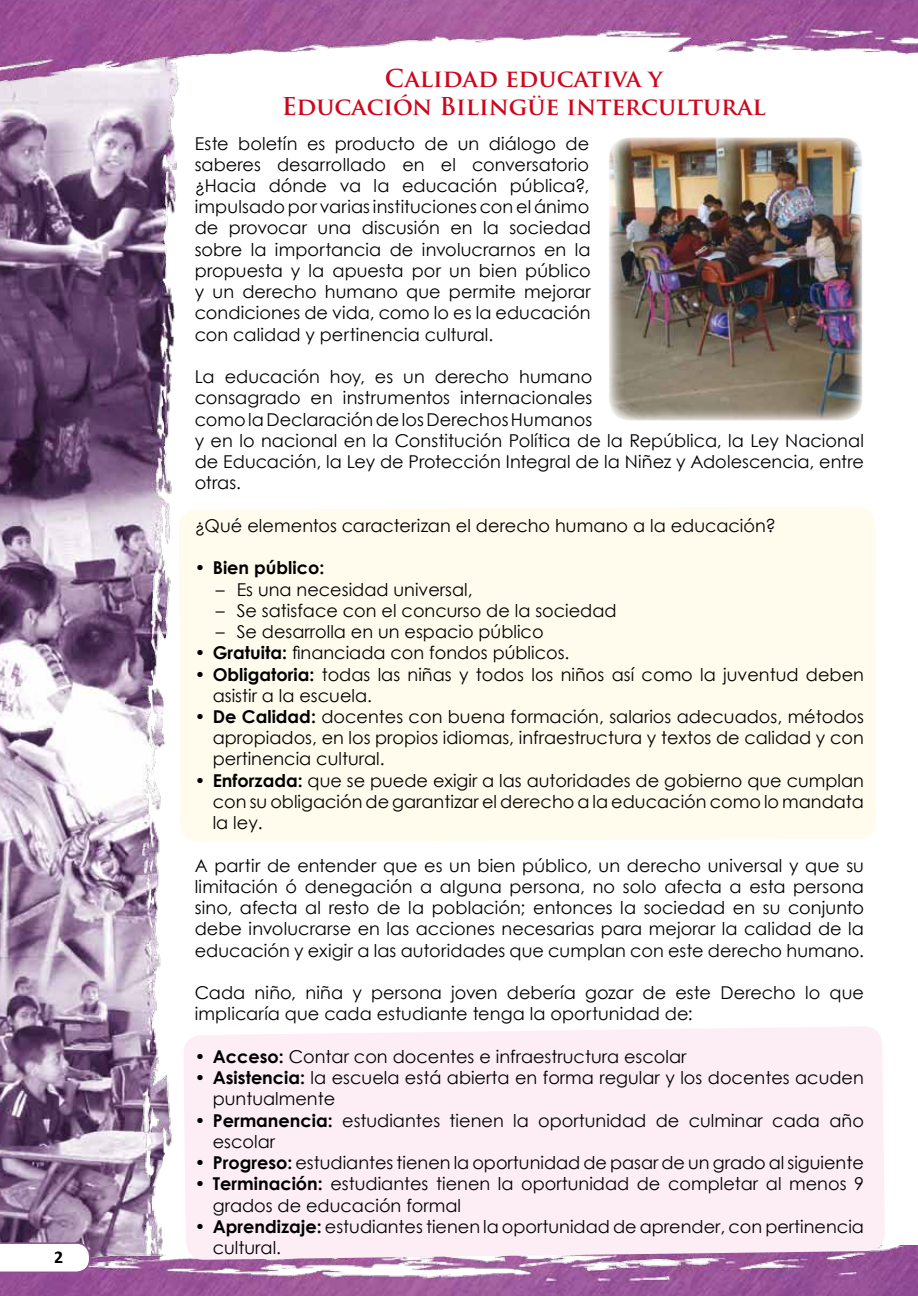
<style>
.page{position:relative;width:918px;height:1296px;background:#fff}
.page>*{position:absolute;margin:0;border:0;box-sizing:border-box;transform-origin:0 0}
.t1{font:700 24px/28.8px "Trajan Pro";color:#cd071e;text-align:center}
.t2{font:700 18px "Calibri";color:#000}
.t3{font:17.7px/21.3px "Century Gothic";color:#000}
.t4{font:700 17.7px "Century Gothic";color:#000}
.s1{font-weight:700}
</style>
<div class="page">
<img style="left:0;top:92px;width:177px;height:1153px">
<img style="left:0;top:0;width:918px;height:92px">
<img style="left:0;top:1245px;width:918px;height:51px">
<svg style="left:0;top:1242px;width:91px;height:32px"></svg>
<div style="left:179px;top:507px;width:697px;height:335px;background:#fffced"></div>
<div style="left:183px;top:1027px;width:702px;height:233px;background:#fceef4"></div>
<img style="left:609px;top:137px;width:253px;height:284px">
<p class="t2" style="left:54px;top:1246px;width:11px">2</p>
<h1 class="t1" style="left:282px;top:64px;width:486px">Calidad educativa y<br>Educación Bilingüe intercultural</h1>
<p class="t3" style="left:195px;top:132px;width:398px;text-align:justify">Este boletín es producto de un diálogo de saberes desarrollado en el conversatorio ¿Hacia dónde va la educación pública?, impulsado por varias instituciones con el ánimo de provocar una discusión en la sociedad sobre la importancia de involucrarnos en la propuesta y la apuesta por un bien público y un derecho humano que permite mejorar condiciones de vida, como lo es la educación con calidad y pertinencia cultural.</p>
<p class="t3" style="left:195px;top:366px;width:671px">La educación hoy, es un derecho humano<br>consagrado en instrumentos internacionales<br>como la Declaración de los Derechos Humanos<br>y en lo nacional en la Constitución Política de la República, la Ley Nacional de Educación, la Ley de Protección Integral de la Niñez y Adolescencia, entre otras.</p>
<p class="t3" style="left:195px;top:515px;width:583px">¿Qué elementos caracterizan el derecho humano a la educación?</p>
<p class="t4" style="left:195px;top:554px;width:131px">• Bien público:</p>
<p class="t3" style="left:216px;top:578px;width:258px">– Es una necesidad universal,</p>
<p class="t3" style="left:216px;top:599px;width:402px">– Se satisface con el concurso de la sociedad</p>
<p class="t3" style="left:216px;top:621px;width:329px">– Se desarrolla en un espacio público</p>
<p class="t3" style="left:195px;top:642px;width:376px"><span class="s1">• Gratuita:</span> financiada con fondos públicos.</p>
<p class="t3" style="left:213px;top:663px;width:653px;text-indent:-18px"><span class="s1">• Obligatoria:</span> todas las niñas y todos los niños así como la juventud deben asistir a la escuela.</p>
<p class="t3" style="left:213px;top:706px;width:653px;text-align:justify;text-indent:-18px"><span class="s1">• De Calidad:</span> docentes con buena formación, salarios adecuados, métodos apropiados, en los propios idiomas, infraestructura y textos de calidad y con pertinencia cultural.</p>
<p class="t3" style="left:213px;top:769px;width:653px;text-align:justify;text-indent:-18px"><span class="s1">• Enforzada:</span> que se puede exigir a las autoridades de gobierno que cumplan con su obligación de garantizar el derecho a la educación como lo mandata la ley.</p>
<p class="t3" style="left:195px;top:854px;width:671px;text-align:justify">A partir de entender que es un bien público, un derecho universal y que su limitación ó denegación a alguna persona, no solo afecta a esta persona sino, afecta al resto de la población; entonces la sociedad en su conjunto debe involucrarse en las acciones necesarias para mejorar la calidad de la educación y exigir a las autoridades que cumplan con este derecho humano.</p>
<p class="t3" style="left:195px;top:982px;width:671px">Cada niño, niña y persona joven debería gozar de este Derecho lo que implicaría que cada estudiante tenga la oportunidad de:</p>
<p class="t3" style="left:195px;top:1046px;width:493px"><span class="s1">• Acceso:</span> Contar con docentes e infraestructura escolar</p>
<p class="t3" style="left:213px;top:1067px;width:653px;text-indent:-18px"><span class="s1">• Asistencia:</span> la escuela está abierta en forma regular y los docentes acuden puntualmente</p>
<p class="t3" style="left:213px;top:1109px;width:653px;text-indent:-18px"><span class="s1">• Permanencia:</span> estudiantes tienen la oportunidad de culminar cada año escolar</p>
<p class="t3" style="left:195px;top:1152px;width:671px"><span class="s1">• Progreso:</span> estudiantes tienen la oportunidad de pasar de un grado al siguiente</p>
<p class="t3" style="left:213px;top:1173px;width:653px;text-indent:-18px"><span class="s1">• Terminación:</span> estudiantes tienen la oportunidad de completar al menos 9 grados de educación formal</p>
<p class="t3" style="left:213px;top:1215px;width:653px;text-indent:-18px"><span class="s1">• Aprendizaje:</span> estudiantes tienen la oportunidad de aprender, con pertinencia cultural.</p>
</div>
